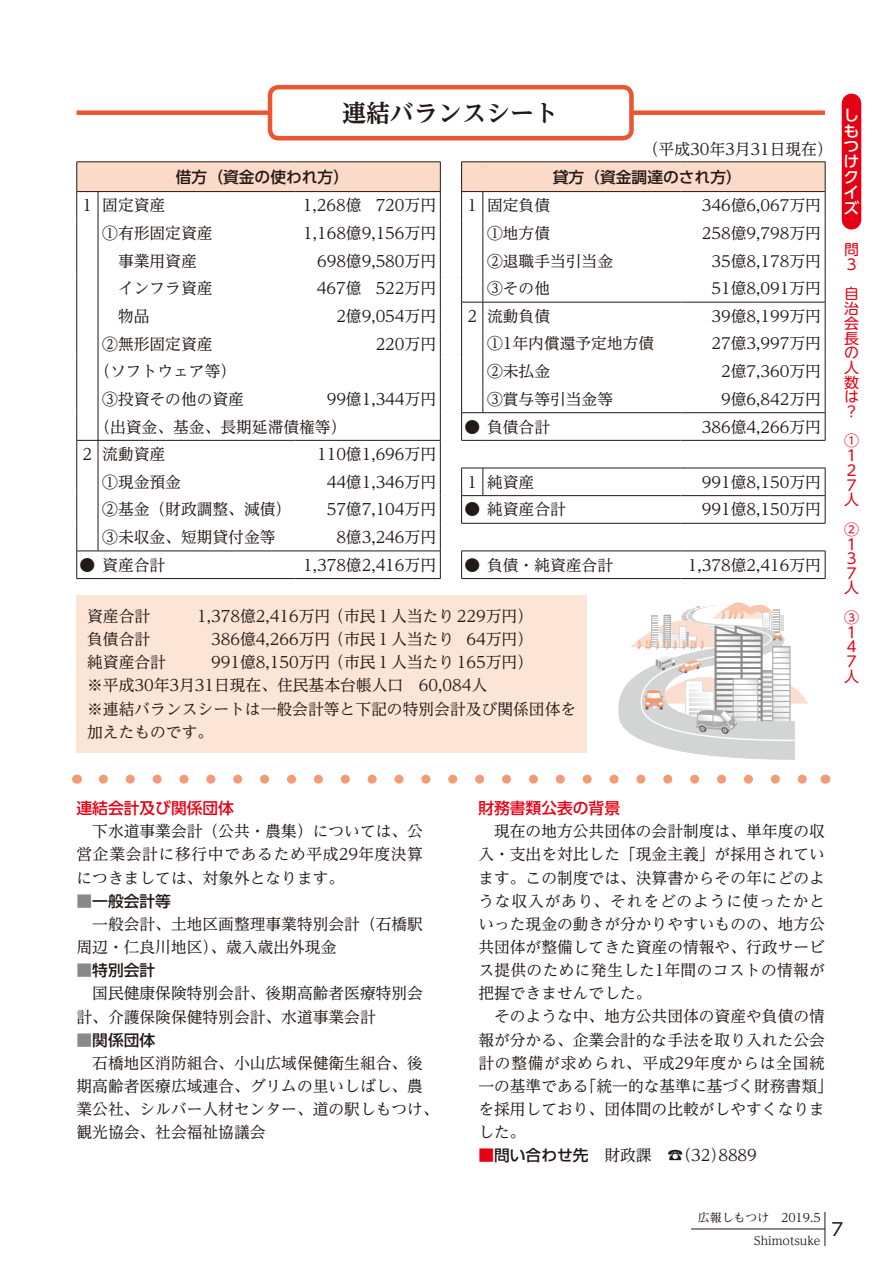
<style>
.page{position:relative;width:893px;height:1263px;background:#fff}
.page>*{position:absolute;margin:0;border:0;box-sizing:border-box;transform-origin:0 0}
.t1{font:700 24px "UD Reimin Pr 6 N";color:#231916}
.t2{font:17.7px "UD Shin Go Pr 6 N";color:#231916}
.t3{font:15.75px/23.1px "UD Reimin Pr 6 N";color:#231916}
.t4{font:500 15.75px "UD Shin Go Pr 6 N";color:#e60013}
.t5{font:500 15.75px "UD Shin Go Pr 6 N";color:#231916}
.t6{font:15.45px "UD Reimin Pr 6 N";color:#231916}
.t7{font:500 15.45px "Shin Go Pr 6 N";color:#231916}
.t8{font:500 15.45px "UD Shin Go Pr 6 N";color:#231916}
.t9{font:500 15.45px/15.5px "UD Shin Go Pr 6 N";color:#fff}
.t10{font:14.7px/14.7px "UD Shin M Go Pr 6 N";color:#e60013}
.t11{font:11.7px/22.2px "UD Reimin Pr 6 N";color:#231916;text-align:right}
.s1{font-size:15.75px}
.s2{font-family:"Ryumin Pr 6 N";font-weight:400;color:#898989}
.s3{font-family:"Ryumin Pr 6 N";font-size:15.45px;color:#e60013}
.s4{font-family:"Shin Go Pr 6 N";font-weight:500;font-size:15.45px}
</style>
<div class="page">
<div style="left:842px;top:103px;width:19px;height:117px;background:#e60013"></div>
<div style="left:77px;top:110px;width:748px;height:5px;background:#ea5532"></div>
<div style="left:270px;top:87px;width:361px;height:51px;background:#fff;border-radius:9px"></div>
<div style="left:268px;top:85px;width:366px;height:55px;border:4px solid #ea5532;border-radius:9px"></div>
<div style="left:77px;top:595px;width:510px;height:158px;background:#fce4d6"></div>
<div style="left:77px;top:162px;width:363px;height:30px;background:#fbdac8"></div>
<hr style="left:98px;top:162px;width:198px;height:1px;background:#231916">
<hr style="left:296px;top:162px;width:145px;height:1px;background:#231916">
<hr style="left:98px;top:191px;width:198px;height:1px;background:#231916">
<hr style="left:296px;top:191px;width:145px;height:1px;background:#231916">
<hr style="left:98px;top:440px;width:198px;height:1px;background:#231916">
<hr style="left:296px;top:440px;width:145px;height:1px;background:#231916">
<hr style="left:98px;top:551px;width:198px;height:1px;background:#231916">
<hr style="left:296px;top:551px;width:145px;height:1px;background:#231916">
<svg style="left:440px;top:162px;width:1px;height:416px"></svg>
<svg style="left:77px;top:162px;width:22px;height:417px"></svg>
<hr style="left:98px;top:578px;width:198px;height:1px;background:#231916">
<hr style="left:296px;top:578px;width:145px;height:1px;background:#231916">
<div style="left:462px;top:162px;width:363px;height:30px;background:#fbdac8"></div>
<hr style="left:483px;top:162px;width:198px;height:1px;background:#231916">
<hr style="left:681px;top:162px;width:144px;height:1px;background:#231916">
<hr style="left:483px;top:191px;width:198px;height:1px;background:#231916">
<hr style="left:681px;top:191px;width:144px;height:1px;background:#231916">
<hr style="left:483px;top:551px;width:198px;height:1px;background:#231916">
<hr style="left:681px;top:551px;width:144px;height:1px;background:#231916">
<svg style="left:825px;top:551px;width:1px;height:27px"></svg>
<svg style="left:461px;top:551px;width:22px;height:28px"></svg>
<hr style="left:483px;top:578px;width:198px;height:1px;background:#231916">
<hr style="left:681px;top:578px;width:144px;height:1px;background:#231916">
<hr style="left:483px;top:412px;width:198px;height:1px;background:#231916">
<hr style="left:681px;top:412px;width:144px;height:1px;background:#231916">
<hr style="left:483px;top:468px;width:198px;height:1px;background:#231916">
<hr style="left:681px;top:468px;width:144px;height:1px;background:#231916">
<hr style="left:483px;top:495px;width:198px;height:1px;background:#231916">
<hr style="left:681px;top:495px;width:144px;height:1px;background:#231916">
<hr style="left:483px;top:302px;width:198px;height:1px;background:#231916">
<hr style="left:681px;top:302px;width:144px;height:1px;background:#231916">
<svg style="left:825px;top:162px;width:1px;height:278px"></svg>
<svg style="left:461px;top:162px;width:23px;height:279px"></svg>
<hr style="left:483px;top:440px;width:198px;height:1px;background:#231916">
<hr style="left:681px;top:440px;width:144px;height:1px;background:#231916">
<svg style="left:825px;top:468px;width:1px;height:55px"></svg>
<svg style="left:461px;top:468px;width:23px;height:56px"></svg>
<hr style="left:483px;top:523px;width:198px;height:1px;background:#231916">
<hr style="left:681px;top:523px;width:144px;height:1px;background:#231916">
<svg style="left:103px;top:775px;width:704px;height:9px"></svg>
<svg style="left:618px;top:602px;width:190px;height:158px"></svg>
<hr style="left:825px;top:1212px;width:1px;height:34px;background:#231916">
<hr style="left:691px;top:1229px;width:134px;height:1px;background:#231916">
<h1 class="t1" style="left:342px;top:93px;width:217px">連結バランスシート</h1>
<p class="t3" style="left:643px;top:137px;width:191px">（平成30年3月31日現在）</p>
<p class="t5" style="left:176px;top:164px;width:175px">借方（資金の使われ方）</p>
<p class="t3" style="left:83px;top:193px;width:84px">1 固定資産</p>
<p class="t3" style="left:303px;top:193px;width:135px">1,268億　720万円</p>
<p class="t3" style="left:102px;top:221px;width:112px">①有形固定資産</p>
<p class="t3" style="left:303px;top:221px;width:134px">1,168億9,156万円</p>
<p class="t3" style="left:102px;top:249px;width:96px">　事業用資産</p>
<p class="t3" style="left:317px;top:249px;width:121px">698億9,580万円</p>
<p class="t3" style="left:102px;top:276px;width:112px">　インフラ資産</p>
<p class="t3" style="left:317px;top:276px;width:121px">467億　522万円</p>
<p class="t3" style="left:102px;top:304px;width:49px">　物品</p>
<p class="t3" style="left:336px;top:304px;width:101px">2億9,054万円</p>
<p class="t3" style="left:102px;top:332px;width:112px">②無形固定資産</p>
<p class="t3" style="left:376px;top:332px;width:62px">220万円</p>
<p class="t3" style="left:94px;top:357px;width:151px;line-height:27.6px;text-align:center">（ソフトウェア等）<br>③投資その他の資産</p>
<p class="t3" style="left:327px;top:387px;width:111px">99億1,344万円</p>
<p class="t3" style="left:94px;top:415px;width:253px">（出資金、基金、長期延滞債権等）</p>
<p class="t3" style="left:83px;top:442px;width:84px">2 流動資産</p>
<p class="t3" style="left:317px;top:442px;width:121px">110億1,696万円</p>
<p class="t3" style="left:102px;top:470px;width:80px">①現金預金</p>
<p class="t3" style="left:327px;top:470px;width:111px">44億1,346万円</p>
<p class="t3" style="left:102px;top:497px;width:190px">②基金（財政調整、減債）</p>
<p class="t3" style="left:327px;top:497px;width:111px">57億7,104万円</p>
<p class="t3" style="left:102px;top:525px;width:175px">③未収金、短期貸付金等</p>
<p class="t3" style="left:336px;top:525px;width:101px">8億3,246万円</p>
<p class="t3" style="left:80px;top:553px;width:87px">● 資産合計</p>
<p class="t3" style="left:303px;top:553px;width:134px">1,378億2,416万円</p>
<p class="t8" style="left:553px;top:164px;width:190px">貸方（資金調達のされ方）</p>
<p class="t6" style="left:467px;top:193px;width:84px">1 固定負債</p>
<p class="t6" style="left:702px;top:193px;width:121px">346億6,067万円</p>
<p class="t6" style="left:487px;top:220px;width:64px">①地方債</p>
<p class="t6" style="left:702px;top:220px;width:121px">258億9,798万円</p>
<p class="t6" style="left:487px;top:248px;width:127px">②退職手当引当金</p>
<p class="t6" style="left:711px;top:248px;width:111px">35億8,178万円</p>
<p class="t6" style="left:487px;top:276px;width:64px">③その他</p>
<p class="t6" style="left:711px;top:276px;width:111px">51億8,091万円</p>
<p class="t6" style="left:467px;top:303px;width:84px"><span class="s1">2</span> 流動負債</p>
<p class="t6" style="left:711px;top:303px;width:111px">39億8,199万円</p>
<p class="t6" style="left:487px;top:331px;width:169px">①1年内償還予定地方債</p>
<p class="t6" style="left:711px;top:331px;width:111px">27億3,997万円</p>
<p class="t6" style="left:487px;top:359px;width:64px">②未払金</p>
<p class="t6" style="left:721px;top:359px;width:101px">2億7,360万円</p>
<p class="t6" style="left:487px;top:386px;width:127px">③賞与等引当金等</p>
<p class="t6" style="left:721px;top:386px;width:101px">9億6,842万円</p>
<p class="t3" style="left:464px;top:414px;width:87px">● 負債合計</p>
<p class="t3" style="left:702px;top:414px;width:121px">386億4,266万円</p>
<p class="t6" style="left:467px;top:469px;width:68px">1 純資産</p>
<p class="t6" style="left:702px;top:469px;width:121px">991億8,150万円</p>
<p class="t3" style="left:464px;top:497px;width:103px">● 純資産合計</p>
<p class="t3" style="left:702px;top:497px;width:121px">991億8,150万円</p>
<p class="t6" style="left:464px;top:552px;width:150px">● 負債・純資産合計</p>
<p class="t6" style="left:688px;top:552px;width:134px">1,378億2,416万円</p>
<p class="t3" style="left:87px;top:604px;width:64px">資産合計</p>
<p class="t3" style="left:197px;top:604px;width:337px">1,378億2,416万円 （市民１人当たり 229万円）</p>
<p class="t3" style="left:87px;top:627px;width:64px">負債合計</p>
<p class="t3" style="left:211px;top:627px;width:323px">386億4,266万円 （市民１人当たり 64万円）</p>
<p class="t3" style="left:87px;top:650px;width:80px">純資産合計</p>
<p class="t3" style="left:87px;top:650px;width:491px;text-indent:124px">991億8,150万円 （市民１人当たり 165万円）<br>※平成30年3月31日現在、住民基本台帳人口　60,084人<br>※連結バランスシートは一般会計等と下記の特別会計及び関係団体を加えたものです。</p>
<p class="t9" style="left:844px;top:107px;width:17px">しもつけクイズ</p>
<p class="t10" style="left:844px;top:241px;width:15px">問<br>３</p>
<p class="t10" style="left:844px;top:286px;width:16px;text-align:justify">自治会長の人数は？</p>
<p class="t10" style="left:844px;top:433px;width:16px">①<br>１<br>２<br>７人</p>
<p class="t10" style="left:844px;top:521px;width:16px">②<br>１<br>３<br>７人</p>
<p class="t10" style="left:844px;top:609px;width:16px">③<br>１<br>４<br>７人</p>
<p class="t4" style="left:77px;top:795px;width:159px">連結会計及び関係団体</p>
<p class="t3" style="left:77px;top:819px;width:348px;text-align:justify">　下水道事業会計（公共・農集）については、公営企業会計に移行中であるため平成29年度決算につきましては、対象外となります。</p>
<p class="t7" style="left:77px;top:888px;width:96px"><span class="s2">■</span>一般会計等</p>
<p class="t3" style="left:77px;top:912px;width:348px">　一般会計、土地区画整理事業特別会計（石橋駅周辺・仁良川地区）、歳入歳出外現金</p>
<p class="t7" style="left:77px;top:957px;width:80px"><span class="s2">■</span>特別会計</p>
<p class="t3" style="left:77px;top:981px;width:348px">　国民健康保険特別会計、後期高齢者医療特別会計、介護保険保健特別会計、水道事業会計</p>
<p class="t7" style="left:77px;top:1027px;width:80px"><span class="s2">■</span>関係団体</p>
<p class="t3" style="left:77px;top:1051px;width:364px">　石橋地区消防組合、小山広域保健衛生組合、後期高齢者医療広域連合、グリムの里いしばし、農業公社、シルバー人材センター、道の駅しもつけ、観光協会、社会福祉協議会</p>
<p class="t4" style="left:478px;top:795px;width:143px">財務書類公表の背景</p>
<p class="t3" style="left:478px;top:819px;width:356px">　現在の地方公共団体の会計制度は、単年度の収入・支出を対比した「現金主義」が採用されています。この制度では、決算書からその年にどのような収入があり、それをどのように使ったかといった現金の動きが分かりやすいものの、地方公共団体が整備してきた資産の情報や、行政サービス提供のために発生した1年間のコストの情報が把握できませんでした。<br>　そのような中、地方公共団体の資産や負債の情報が分かる、企業会計的な手法を取り入れた公会計の整備が求められ、平成29年度からは全国統一の基準である「統一的な基準に基づく財務書類」を採用しており、団体間の比較がしやすくなりました。</p>
<p class="t3" style="left:478px;top:1143px;width:280px"><span class="s3">■</span><span class="s4">問い合わせ先</span>　財政課　☎（32）8889</p>
<p class="t11" style="left:698px;top:1206px;width:124px">広報しもつけ　2019.5<br>Shimotsuke</p>
<p class="t2" style="left:831px;top:1214px;width:13px">7</p>
</div>
